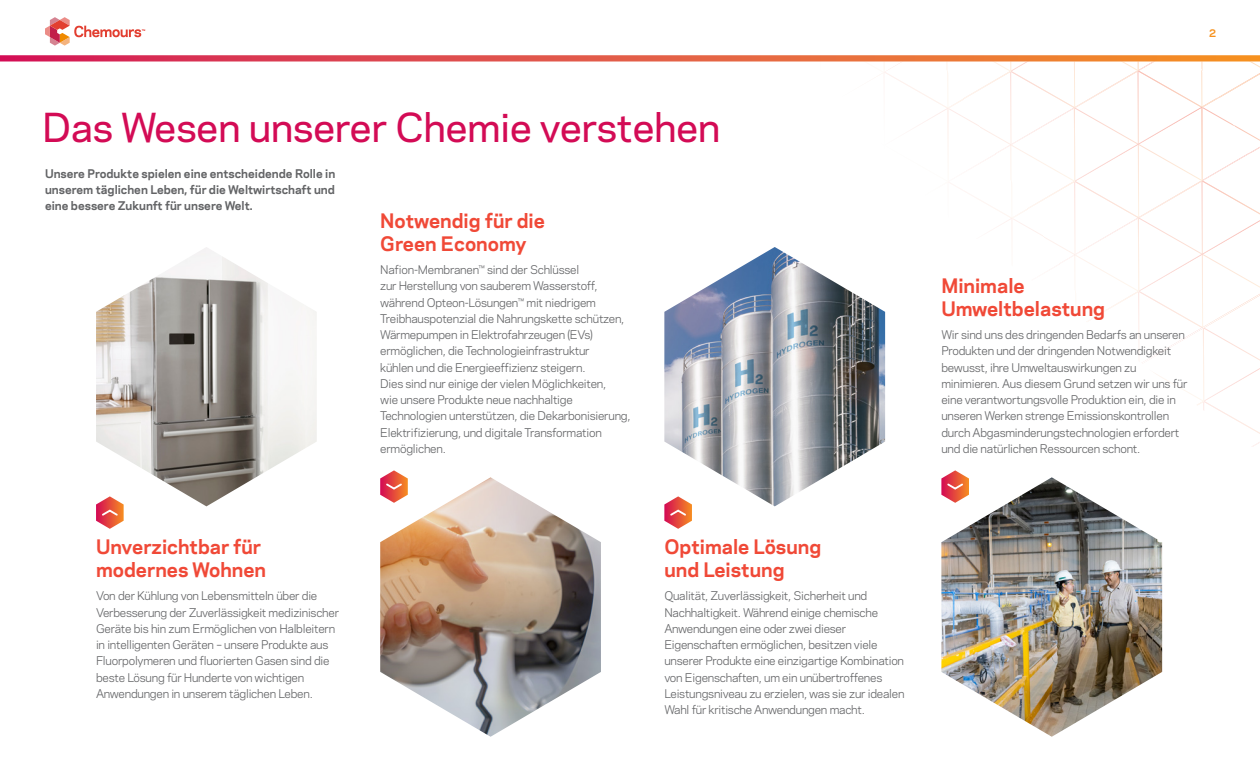
<style>
.page{position:relative;width:1260px;height:765px;background:#fff}
.page>*{position:absolute;margin:0;border:0;box-sizing:border-box;transform-origin:0 0}
.t1{font:500 37.5px "Chemours Sans";color:#d30b55}
.Body_copy{font:700 18.75px/22.5px "Chemours Sans";color:#f04937}
.Body_copy-2{font:11.25px/16.2px "Chemours Sans";letter-spacing:-.02em;color:#636466}
.t2{font:700 11.25px/16.2px "Chemours Sans";color:#636466;text-align:justify}
.t3{font:700 10px "Chemours Sans";color:#f7921e}
</style>
<div class="page">
<svg style="left:883px;top:62px;width:377px;height:385px"></svg>
<img style="left:380px;top:477px;width:221px;height:260px">
<img style="left:96px;top:247px;width:221px;height:259px">
<img style="left:941px;top:477px;width:221px;height:260px">
<img style="left:664px;top:247px;width:221px;height:259px">
<svg style="left:96px;top:496px;width:28px;height:33px"></svg>
<svg style="left:664px;top:496px;width:28px;height:33px"></svg>
<svg style="left:380px;top:470px;width:28px;height:33px"></svg>
<svg style="left:941px;top:470px;width:28px;height:33px"></svg>
<svg style="left:45px;top:17px;width:100px;height:29px"></svg>
<svg style="left:0;top:55px;width:1260px;height:7px"></svg>
<h1 class="t1" style="left:42px;top:100px;width:679px">Das Wesen unserer Chemie verstehen</h1>
<h1 class="t2" style="left:45px;top:165px;width:292px">Unsere Produkte spielen eine entscheidende Rolle in unserem täglichen Leben, für die Weltwirtschaft und eine bessere Zukunft für unsere Welt.</h1>
<p class="Body_copy" style="left:96px;top:535px;width:172px">Unverzichtbar für modernes Wohnen</p>
<h1 class="Body_copy-2" style="left:96px;top:587px;width:245px">Von der Kühlung von Lebensmitteln über die Verbesserung der Zuverlässigkeit medizinischer Geräte bis hin zum Ermöglichen von Halbleitern in intelligenten Geräten – unsere Produkte aus Fluorpolymeren und fluorierten Gasen sind die beste Lösung für Hunderte von wichtigen Anwendungen in unserem täglichen Leben.</h1>
<p class="Body_copy" style="left:380px;top:209px;width:166px">Notwendig für die<br>Green Economy</p>
<p class="Body_copy-2" style="left:380px;top:261px;width:252px">Nafion-Membranen™ sind der Schlüssel<br>zur Herstellung von sauberem Wasserstoff, während Opteon-Lösungen™ mit niedrigem Treibhauspotenzial die Nahrungskette schützen, Wärmepumpen in Elektrofahrzeugen (EVs) ermöglichen, die Technologieinfrastruktur<br>kühlen und die Energieeffizienz steigern.<br>Dies sind nur einige der vielen Möglichkeiten,<br>wie unsere Produkte neue nachhaltige Technologien unterstützen, die Dekarbonisierung, Elektrifizierung, und digitale Transformation ermöglichen.</p>
<p class="Body_copy" style="left:664px;top:535px;width:158px">Optimale Lösung und Leistung</p>
<p class="Body_copy-2" style="left:664px;top:587px;width:242px">Qualität, Zuverlässigkeit, Sicherheit und Nachhaltigkeit. Während einige chemische Anwendungen eine oder zwei dieser Eigenschaften ermöglichen, besitzen viele unserer Produkte eine einzigartige Kombination von Eigenschaften, um ein unübertroffenes Leistungsniveau zu erzielen, was sie zur idealen Wahl für kritische Anwendungen macht.</p>
<p class="t3" style="left:1209px;top:25px;width:8px">2</p>
<p class="Body_copy" style="left:941px;top:274px;width:165px">Minimale<br>Umweltbelastung</p>
<p class="Body_copy-2" style="left:941px;top:326px;width:248px">Wir sind uns des dringenden Bedarfs an unseren Produkten und der dringenden Notwendigkeit bewusst, ihre Umweltauswirkungen zu minimieren. Aus diesem Grund setzen wir uns für eine verantwortungsvolle Produktion ein, die in unseren Werken strenge Emissionskontrollen durch Abgasminderungstechnologien erfordert und die natürlichen Ressourcen schont.</p>
</div>
